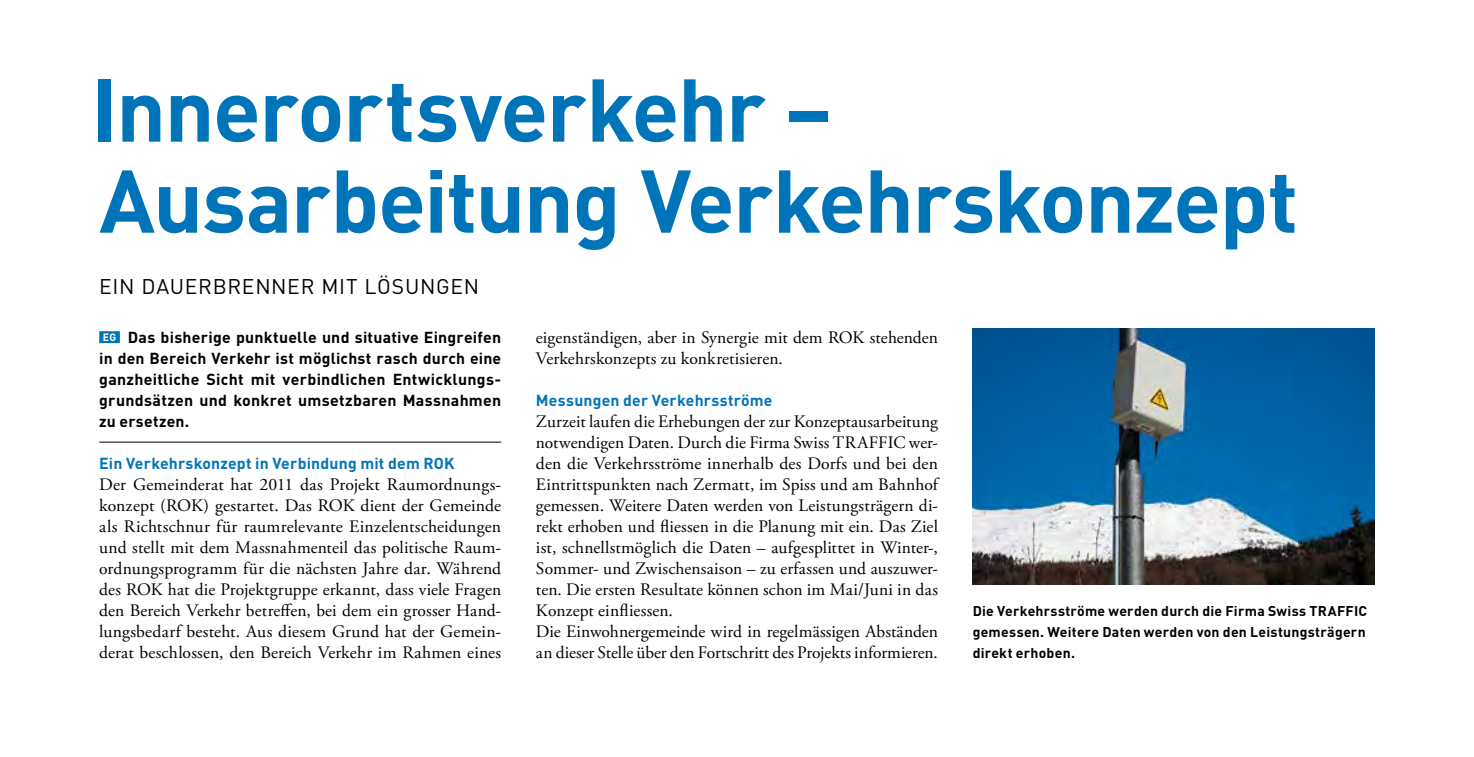
<style>
.page{position:relative;width:1474px;height:757px;background:#fff}
.page>*{position:absolute;margin:0;border:0;box-sizing:border-box;transform-origin:0 0}
.t1{font:700 87.5px/91px "DIN";letter-spacing:-.02em;color:#0074b8}
.t2{font:21px "DIN";letter-spacing:.035em;color:#000}
.t3{font:17.5px/21px "Adobe Garamond Pro";letter-spacing:.005em;color:#000}
.t4{font:700 15.75px/21px "DIN";letter-spacing:.015em;color:#000;text-align:justify}
.t5{font:700 15.75px "DIN";letter-spacing:.01em;color:#0074b8}
.t6{font:700 14px/21px "DIN";letter-spacing:.015em;color:#000;text-align:justify}
.s1{font-size:10.5px;color:#fff}
</style>
<div class="page">
<div style="left:99px;top:331px;width:21px;height:12px;background:#0074b8"></div>
<hr style="left:99px;top:442px;width:402px;height:1px;background:#000">
<img style="left:972px;top:328px;width:402px;height:256px">
<h1 class="t1" style="left:92px;top:61px;width:1208px">Innerortsverkehr –<br>Ausarbeitung Verkehrskonzept</h1>
<p class="t2" style="left:99px;top:273px;width:381px">EIN DAUERBRENNER MIT LÖSUNGEN</p>
<p class="t4" style="left:99px;top:326px;width:403px"><span class="s1">EG</span> Das bisherige punktuelle und situative Eingreifen in den Bereich Verkehr ist möglichst rasch durch eine ganzheitliche Sicht mit verbindlichen Entwicklungs&shy;grundsätzen und konkret umsetzbaren Massnahmen zu ersetzen.</p>
<p class="t5" style="left:99px;top:453px;width:357px">Ein Verkehrskonzept in Verbindung mit dem ROK</p>
<p class="t3" style="left:99px;top:474px;width:403px;text-align:justify">Der Gemeinderat hat 2011 das Projekt Raumordnungs&shy;konzept (ROK) gestartet. Das ROK dient der Gemeinde als Richtschnur für raumrelevante Einzelentscheidungen und stellt mit dem Massnahmenteil das politische Raum&shy;ordnungsprogramm für die nächsten Jahre dar. Während des ROK hat die Projektgruppe erkannt, dass viele Fragen den Bereich Verkehr betreffen, bei dem ein grosser Hand&shy;lungsbedarf besteht. Aus diesem Grund hat der Gemein&shy;derat beschlossen, den Bereich Verkehr im Rahmen eines</p>
<p class="t3" style="left:536px;top:327px;width:403px">eigenständigen, aber in Synergie mit dem ROK stehenden<br>Verkehrskonzepts zu konkretisieren.</p>
<p class="t5" style="left:536px;top:390px;width:238px">Messungen der Verkehrsströme</p>
<p class="t3" style="left:536px;top:411px;width:403px">Zurzeit laufen die Erhebungen der zur Konzeptausarbeitung notwendigen Daten. Durch die Firma Swiss TRAFFIC wer&shy;den die Verkehrsströme innerhalb des Dorfs und bei den Eintrittspunkten nach Zermatt, im Spiss und am Bahnhof gemessen. Weitere Daten werden von Leistungsträgern di&shy;rekt erhoben und fliessen in die Planung mit ein. Das Ziel ist, schnellstmöglich die Daten – aufgesplittet in Winter-, Sommer- und Zwischensaison – zu erfassen und auszuwer&shy;ten. Die ersten Resultate können schon im Mai/Juni in das Konzept einfliessen.<br>Die Einwohnergemeinde wird in regelmässigen Abständen an dieser Stelle über den Fortschritt des Projekts informieren.</p>
<p class="t6" style="left:972px;top:600px;width:396px">Die Verkehrsströme werden durch die Firma Swiss TRAFFIC gemessen. Weitere Daten werden von den Leistungsträgern direkt erhoben.</p>
</div>
